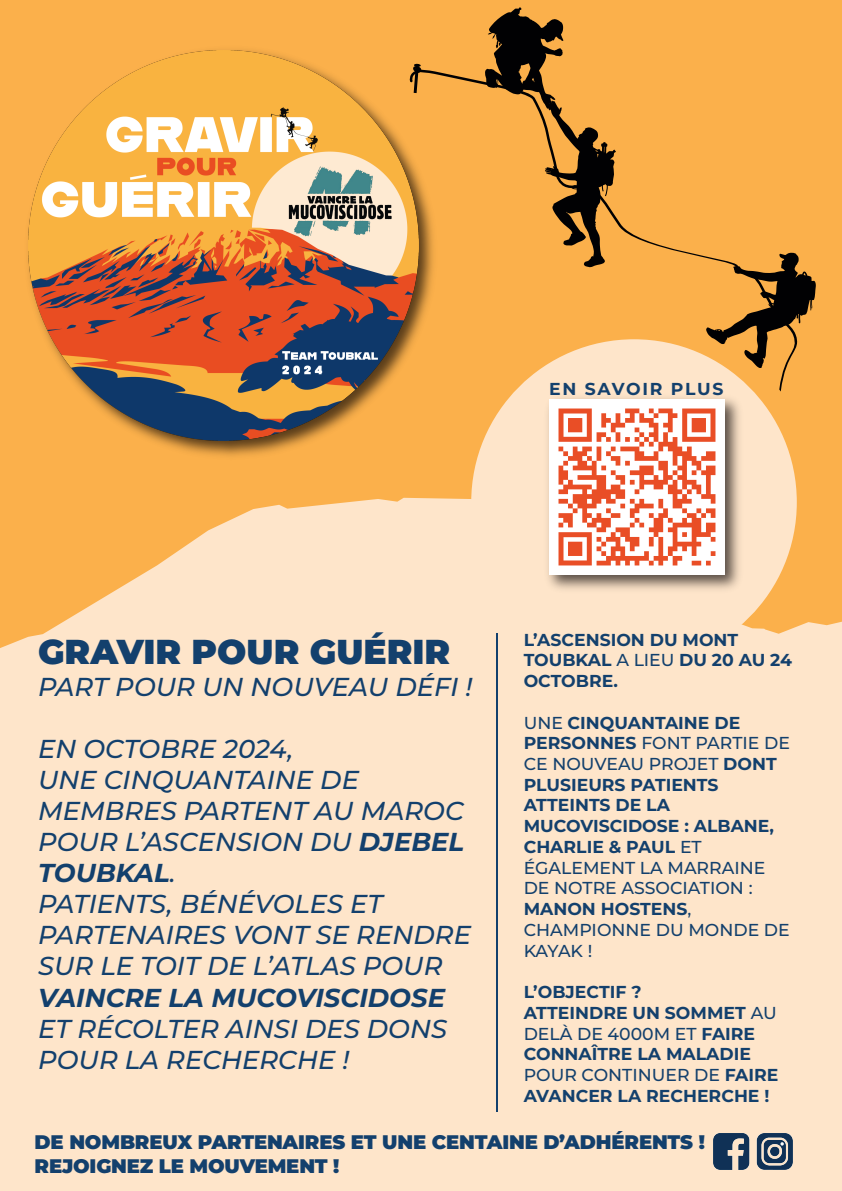
<style>
.page{position:relative;width:842px;height:1191px;background:#fff}
.page>*{position:absolute;margin:0;border:0;box-sizing:border-box;transform-origin:0 0}
.t1{font:900 34.5px "Montserrat";color:#13406d}
.t2{font:italic 500 25.9px/31.1px "Montserrat";color:#13406d}
.t3{font:italic 700 25.9px "Montserrat";color:#13406d}
.t4{font:900 19.6px/23.5px "Montserrat";letter-spacing:-.01em;color:#13406d}
.t5{font:700 17.3px/20.7px "Montserrat";color:#13406d}
.t6{font:700 17.3px "Montserrat";letter-spacing:.1em;color:#13406d}
.s1{font-weight:700}
.s2{font-weight:500}
</style>
<div class="page">
<div style="left:0;top:0;width:842px;height:1059px;background:#fbb04b"></div>
<div style="left:471px;top:339px;width:326px;height:326px;background:#fee5ca;border-radius:50%"></div>
<div style="left:0;top:498px;width:842px;height:693px;background:#fee5ca"></div>
<svg style="left:440px;top:72px;width:354px;height:319px"></svg>
<svg style="left:706px;top:253px;width:110px;height:115px"></svg>
<svg style="left:485px;top:7px;width:131px;height:260px"></svg>
<hr style="left:496px;top:633px;width:1px;height:478px;background:#13406d">
<img style="left:541px;top:398px;width:205px;height:198px">
<img style="left:549px;top:399px;width:175px;height:175px">
<img style="left:714px;top:1133px;width:79px;height:36px">
<img style="left:28px;top:50px;width:412px;height:406px">
<img style="left:29px;top:51px;width:389px;height:390px">
<p class="t6" style="left:549px;top:376px;width:176px">EN SAVOIR PLUS</p>
<h1 class="t1" style="left:38px;top:626px;width:414px">GRAVIR POUR GUÉRIR</h1>
<h2 class="t2" style="left:38px;top:669px;width:436px">PART POUR UN NOUVEAU DÉFI !</h2>
<h2 class="t2" style="left:38px;top:732px;width:435px">EN OCTOBRE 2024,<br>UNE CINQUANTAINE DE<br>MEMBRES PARTENT AU MAROC<br>POUR L’ASCENSION DU <span class="s1">DJEBEL<br>TOUBKAL</span>.<br>PATIENTS, BÉNÉVOLES ET<br>PARTENAIRES VONT SE RENDRE<br>SUR LE TOIT DE L’ATLAS POUR</h2>
<h2 class="t3" style="left:38px;top:978px;width:408px">VAINCRE LA MUCOVISCIDOSE</h2>
<h2 class="t2" style="left:38px;top:1011px;width:411px">ET RÉCOLTER AINSI DES DONS<br>POUR LA RECHERCHE !</h2>
<p class="t5" style="left:524px;top:628px;width:270px">L’ASCENSION DU MONT<br>TOUBKAL <span class="s2">A LIEU</span> DU 20 AU 24<br>OCTOBRE.</p>
<p class="t5" style="left:524px;top:711px;width:268px"><span class="s2">UNE</span> CINQUANTAINE DE<br>PERSONNES <span class="s2">FONT PARTIE DE<br>CE NOUVEAU PROJET</span> DONT<br>PLUSIEURS PATIENTS<br>ATTEINTS DE LA<br>MUCOVISCIDOSE : ALBANE,<br>CHARLIE &amp; PAUL <span class="s2">ET<br>ÉGALEMENT LA MARRAINE<br>DE NOTRE ASSOCIATION :<br></span>MANON HOSTENS<span class="s2">,<br>CHAMPIONNE DU MONDE DE<br>KAYAK !</span></p>
<p class="t5" style="left:524px;top:980px;width:256px">L’OBJECTIF ?<br>ATTEINDRE UN SOMMET <span class="s2">AU<br>DELÀ DE 4000M ET</span> FAIRE<br>CONNAÎTRE LA MALADIE<br><span class="s2">POUR CONTINUER DE</span> FAIRE<br>AVANCER LA RECHERCHE !</p>
<p class="t4" style="left:35px;top:1129px;width:672px">DE NOMBREUX PARTENAIRES ET UNE CENTAINE D’ADHÉRENTS !<br>REJOIGNEZ LE MOUVEMENT !</p>
</div>
